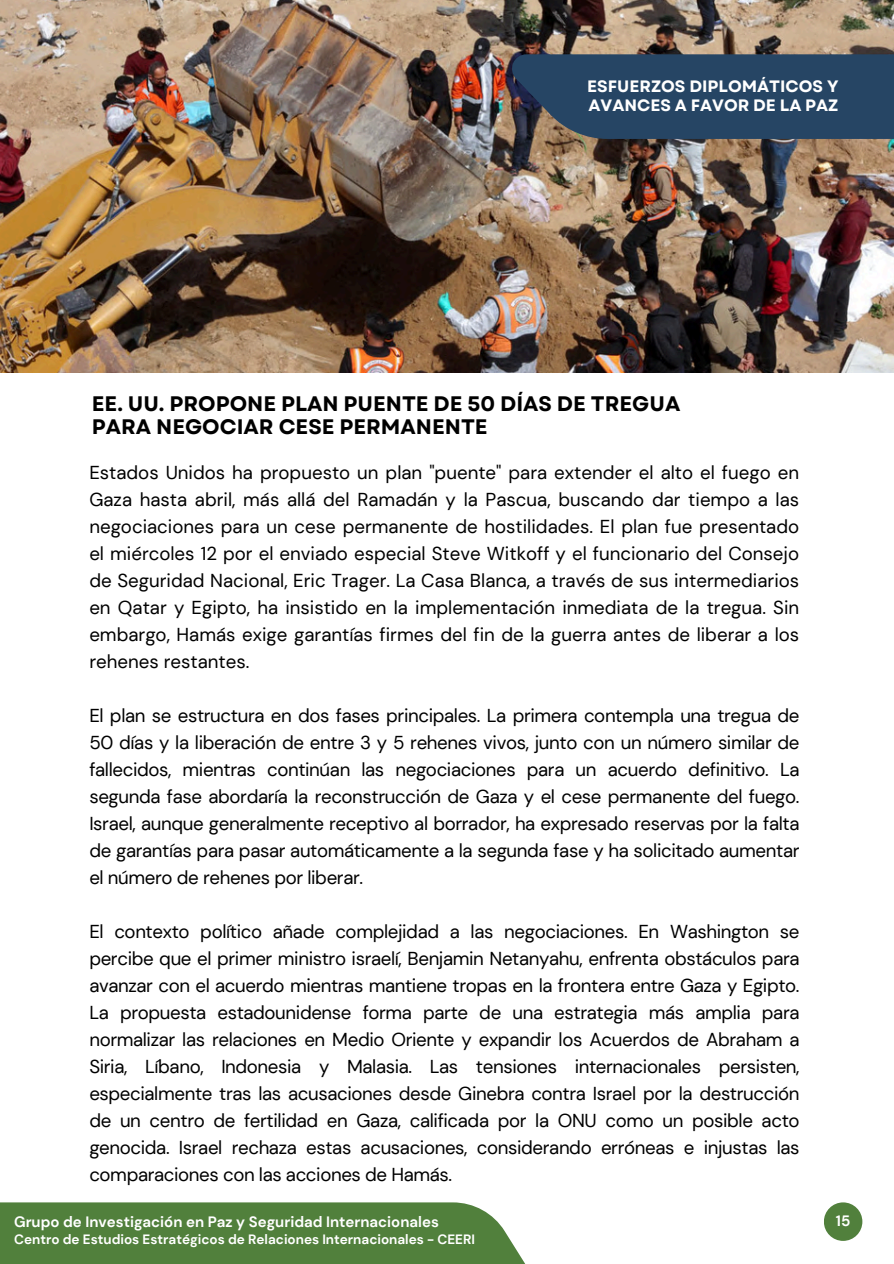
<style>
.page{position:relative;width:894px;height:1264px;background:#fff}
.page>*{position:absolute;margin:0;border:0;box-sizing:border-box;transform-origin:0 0}
.t1{font:700 21px/23.7px "Garet";color:#000}
.t2{font:18.75px/27px "DM Sans";letter-spacing:-.02em;color:#000;text-align:justify}
.t3{font:700 16.5px/19.2px "Garet";color:#fff}
.t4{font:700 15px "DM Sans";color:#fff}
.t5{font:700 13.5px "DM Sans";color:#fff}
</style>
<div class="page">
<img style="left:0;top:0;width:893px;height:372px">
<div style="left:0;top:1202px;width:538px;height:61px;background:#51803c"></div>
<div style="left:511px;top:54px;width:382px;height:85px;background:#264564"></div>
<div style="left:823px;top:1202px;width:39px;height:38px;background:#51803c;border-radius:50%"></div>
<p class="t3" style="left:587px;top:77px;width:253px">ESFUERZOS DIPLOMÁTICOS Y<br>AVANCES A FAVOR DE LA PAZ</p>
<p class="t1" style="left:92px;top:391px;width:589px">EE. UU. PROPONE PLAN PUENTE DE 50 DÍAS DE TREGUA<br>PARA NEGOCIAR CESE PERMANENTE</p>
<h3 class="t2" style="left:89px;top:459px;width:711px">Estados Unidos ha propuesto un plan "puente" para extender el alto el fuego en Gaza hasta abril, más allá del Ramadán y la Pascua, buscando dar tiempo a las negociaciones para un cese permanente de hostilidades. El plan fue presentado el miércoles 12 por el enviado especial Steve Witkoff y el funcionario del Consejo de Seguridad Nacional, Eric Trager. La Casa Blanca, a través de sus intermediarios en Qatar y Egipto, ha insistido en la implementación inmediata de la tregua. Sin embargo, Hamás exige garantías firmes del fin de la guerra antes de liberar a los rehenes restantes.</h3>
<h1 class="t2" style="left:89px;top:702px;width:711px">El plan se estructura en dos fases principales. La primera contempla una tregua de 50 días y la liberación de entre 3 y 5 rehenes vivos, junto con un número similar de fallecidos, mientras continúan las negociaciones para un acuerdo definitivo. La segunda fase abordaría la reconstrucción de Gaza y el cese permanente del fuego.<br>Israel, aunque generalmente receptivo al borrador, ha expresado reservas por la falta de garantías para pasar automáticamente a la segunda fase y ha solicitado aumentar el número de rehenes por liberar.</h1>
<h2 class="t2" style="left:89px;top:918px;width:711px">El contexto político añade complejidad a las negociaciones. En Washington se percibe que el primer ministro israelí, Benjamin Netanyahu, enfrenta obstáculos para avanzar con el acuerdo mientras mantiene tropas en la frontera entre Gaza y Egipto.<br>La propuesta estadounidense forma parte de una estrategia más amplia para normalizar las relaciones en Medio Oriente y expandir los Acuerdos de Abraham a Siria, Líbano, Indonesia y Malasia. Las tensiones internacionales persisten, especialmente tras las acusaciones desde Ginebra contra Israel por la destrucción de un centro de fertilidad en Gaza, calificada por la ONU como un posible acto genocida. Israel rechaza estas acusaciones, considerando erróneas e injustas las comparaciones con las acciones de Hamás.</h2>
<h2 class="t4" style="left:14px;top:1212px;width:426px">Grupo de Investigación en Paz y Seguridad Internacionales</h2>
<h2 class="t5" style="left:14px;top:1230px;width:462px">Centro de Estudios Estratégicos de Relaciones Internacionales - CEERI</h2>
<p class="t4" style="left:835px;top:1210px;width:16px">15</p>
</div>
